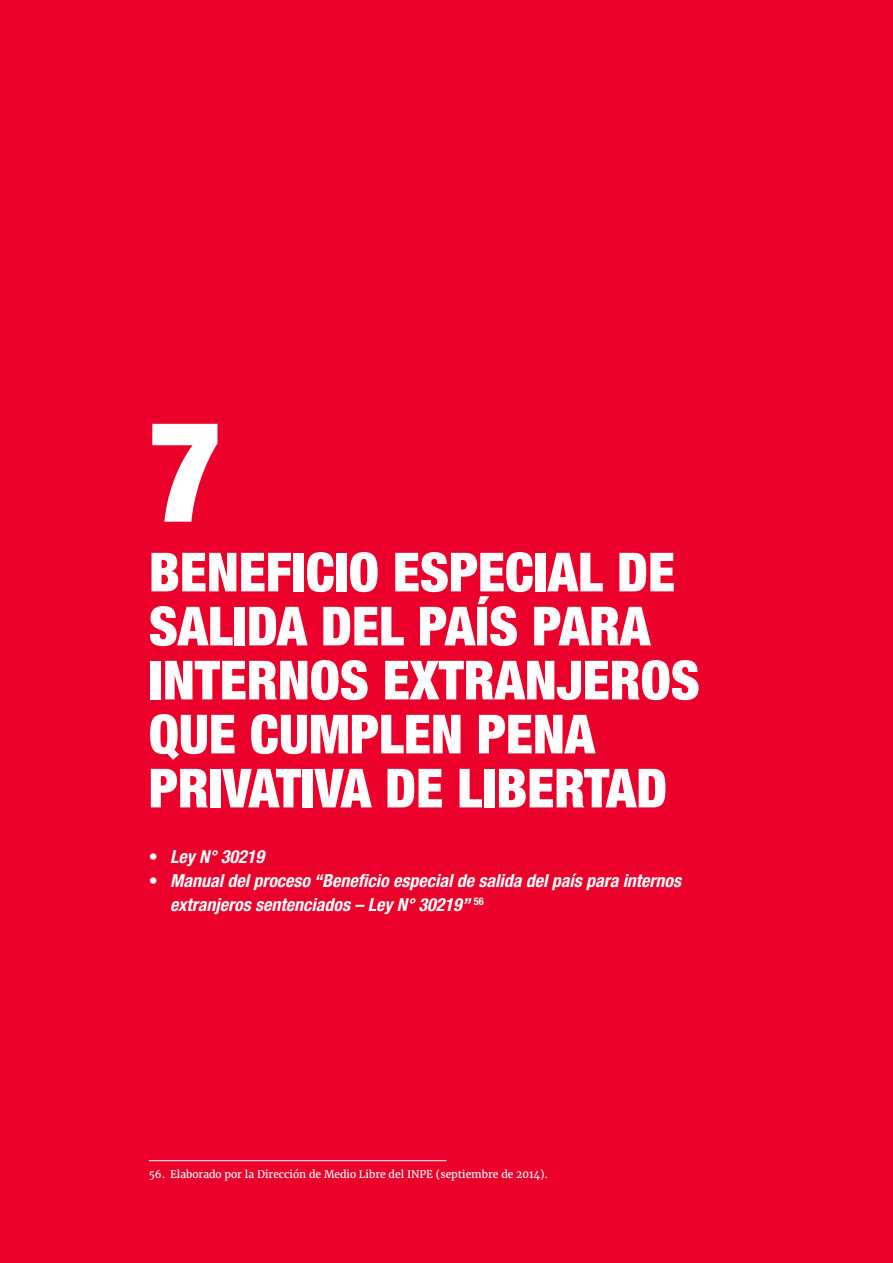
<style>
.page{position:relative;width:893px;height:1263px;background:#ea002a}
.page>*{position:absolute;margin:0;border:0;box-sizing:border-box;transform-origin:0 0}
.t1{font:900 condensed 141px "Helvetica Neue LT Std";color:#fff}
.t2{font:900 condensed 54px/54px "Helvetica Neue LT Std";color:#fff}
.t3{font:italic 700 condensed 18px/24px "Helvetica Neue LT Std";color:#fff}
.t4{font:10.5px "Merriweather";letter-spacing:-.005em;color:#fff}
.s1{font-weight:900;font-style:normal}
</style>
<div class="page">
<hr style="left:149px;top:1160px;width:297px;height:1px;background:#fff">
<h1 class="t1" style="left:149px;top:385px;width:75px">7</h1>
<h2 class="t2" style="left:149px;top:544px;width:552px">BENEFICIO ESPECIAL DE<br>SALIDA DEL PAÍS PARA<br>INTERNOS EXTRANJEROS<br>QUE CUMPLEN PENA<br>PRIVATIVA DE LIBERTAD</h2>
<p class="t3" style="left:149px;top:845px;width:117px"><span class="s1">•</span> Ley N° 30219</p>
<p class="t3" style="left:170px;top:869px;width:513px;text-indent:-21px"><span class="s1">•</span> Manual del proceso “Beneficio especial de salida del país para internos extranjeros sentenciados – Ley N° 30219” <sup>56</sup></p>
<p class="t4" style="left:149px;top:1167px;width:401px">56. Elaborado por la Dirección de Medio Libre del INPE (septiembre de 2014).</p>
</div>
